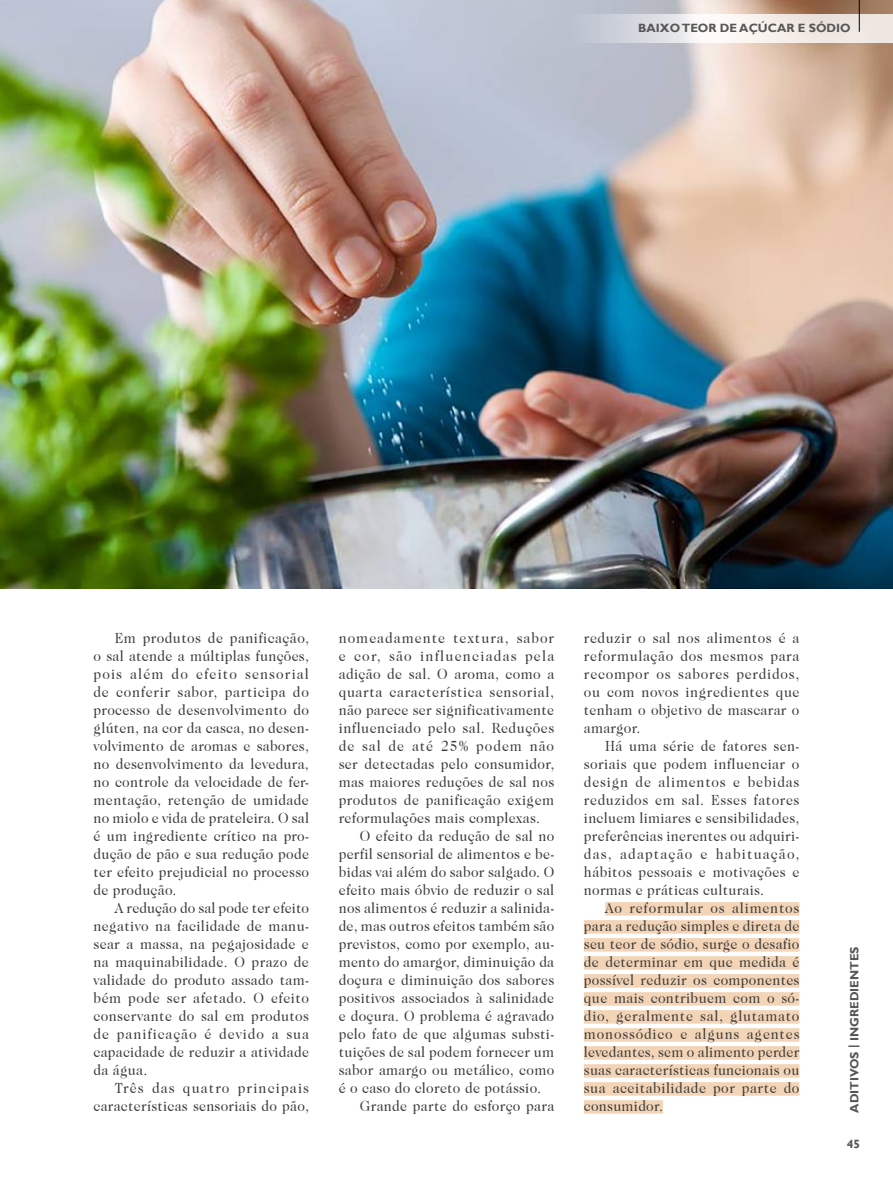
<style>
.page{position:relative;width:893px;height:1191px;background:#fff}
.page>*{position:absolute;margin:0;border:0;box-sizing:border-box;transform-origin:0 0}
.t1{font:15px/18px "Caslon 224 IT Cby BT";letter-spacing:.02em;color:#3c3c3b;text-align:justify;scale:.93 1}
.t2{font:15px "Caslon 224 IT Cby BT";letter-spacing:.07em;color:#3c3c3b;scale:.93 1}
.t3{font:15px "Caslon 224 IT Cby BT";letter-spacing:.045em;color:#3c3c3b;scale:.93 1}
.t4{font:15px "Caslon 224 IT Cby BT";letter-spacing:.09em;color:#3c3c3b;scale:.93 1}
.t5{font:700 12px "Gill Sans";color:#575756}
.s1{font-style:inherit}
</style>
<div class="page">
<img style="left:0;top:0;width:893px;height:589px">
<div style="left:605px;top:902px;width:194px;height:13px;background:#f3d4b6"></div>
<div style="left:584px;top:920px;width:215px;height:13px;background:#f3d4b6"></div>
<div style="left:584px;top:938px;width:215px;height:13px;background:#f3d4b6"></div>
<div style="left:584px;top:956px;width:215px;height:13px;background:#f3d4b6"></div>
<div style="left:584px;top:974px;width:215px;height:13px;background:#f3d4b6"></div>
<div style="left:584px;top:992px;width:215px;height:13px;background:#f3d4b6"></div>
<div style="left:584px;top:1010px;width:215px;height:13px;background:#f3d4b6"></div>
<div style="left:584px;top:1028px;width:215px;height:13px;background:#f3d4b6"></div>
<div style="left:584px;top:1046px;width:215px;height:13px;background:#f3d4b6"></div>
<div style="left:584px;top:1064px;width:215px;height:13px;background:#f3d4b6"></div>
<div style="left:584px;top:1082px;width:215px;height:13px;background:#f3d4b6"></div>
<div style="left:584px;top:1100px;width:79px;height:13px;background:#f3d4b6"></div>
<svg style="left:500px;top:14px;width:393px;height:28px"></svg>
<hr style="left:859px;top:0;width:1px;height:32px;background:#000">
<p class="t5" style="left:638px;top:21px;width:214px">BAIXO TEOR DE AÇÚCAR E SÓDIO</p>
<p class="t1" style="left:94px;top:629px;width:233px;text-indent:21px">Em produtos de panificação, o sal atende a múltiplas funções, pois além do efeito sensorial de conferir sabor, participa do processo de desenvolvimento do glúten, na cor da casca, no desen&shy;volvimento de aromas e sabores, no desenvolvimento da levedura, no controle da velocidade de fer&shy;mentação, retenção de umidade no miolo e vida de prateleira. O sal é um ingrediente crítico na pro&shy;dução de pão e sua redução pode ter efeito prejudicial no processo de produção.</p>
<p class="t1" style="left:94px;top:899px;width:233px;text-indent:21px">A redução do sal pode ter efeito negativo na facilidade de manu&shy;sear a massa, na pegajosidade e na maquinabilidade. O prazo de validade do produto assado tam&shy;bém pode ser afetado. O efeito conservante do sal em produtos de panificação é devido a sua capacidade de reduzir a atividade da água.</p>
<p class="t1" style="left:94px;top:1079px;width:233px;text-align:right">Três das quatro principais características sensoriais do pão,</p>
<p class="t2" style="left:339px;top:629px;width:233px">nomeadamente textura, sabor</p>
<p class="t4" style="left:339px;top:647px;width:233px">e cor, são influenciadas pela</p>
<p class="t1" style="left:339px;top:665px;width:233px">adição de sal. O aroma, como a</p>
<p class="t3" style="left:339px;top:683px;width:233px">quarta caracte rística sensorial,</p>
<p class="t1" style="left:339px;top:701px;width:233px">não parece ser significativamente</p>
<p class="t1" style="left:339px;top:719px;width:233px">influenciado pelo sal. Reduções</p>
<p class="t2" style="left:339px;top:737px;width:233px">de sal de até 25% podem não</p>
<p class="t1" style="left:339px;top:755px;width:233px">ser detectadas pelo consumidor,</p>
<p class="t1" style="left:339px;top:773px;width:233px">mas maiores reduções de sal nos</p>
<p class="t1" style="left:339px;top:791px;width:233px">produtos de panificação exigem</p>
<p class="t1" style="left:339px;top:809px;width:218px">reformulações mais complexas.</p>
<p class="t1" style="left:360px;top:827px;width:210px">O efeito da redução de sal no</p>
<p class="t1" style="left:339px;top:845px;width:233px">perfil sensorial de alimentos e be-</p>
<p class="t1" style="left:339px;top:863px;width:233px">bidas vai além do sabor salgado. O</p>
<p class="t1" style="left:339px;top:881px;width:233px">efeito mais óbvio de reduzir o sal</p>
<p class="t1" style="left:339px;top:899px;width:233px">nos alimentos é reduzir a salinida-</p>
<p class="t1" style="left:339px;top:917px;width:233px">de, mas outros efeitos também são</p>
<p class="t1" style="left:339px;top:935px;width:233px">previstos, como por exemplo, au-</p>
<p class="t1" style="left:339px;top:953px;width:233px">mento do amargor, diminuição da</p>
<p class="t1" style="left:339px;top:971px;width:233px">doçura e diminuição dos sabores</p>
<p class="t1" style="left:339px;top:989px;width:233px">positivos associados à salinidade</p>
<p class="t1" style="left:339px;top:1007px;width:233px">e doçura. O problema é agravado</p>
<p class="t1" style="left:339px;top:1025px;width:233px">pelo fato de que algumas substi-</p>
<p class="t1" style="left:339px;top:1043px;width:233px">tuições de sal podem fornecer um</p>
<p class="t1" style="left:339px;top:1061px;width:233px">sabor amargo ou metálico, como</p>
<p class="t1" style="left:339px;top:1079px;width:219px">é o caso do cloreto de potássio.</p>
<p class="t1" style="left:360px;top:1097px;width:210px">Grande parte do esforço para</p>
<p class="t1" style="left:584px;top:629px;width:233px">reduzir o sal nos alimentos é a reformulação dos mesmos para recompor os sabores perdidos, ou com novos ingredientes que tenham o objetivo de mascarar o amargor.</p>
<p class="t1" style="left:584px;top:737px;width:233px;text-indent:21px">Há uma série de fatores sen&shy;soriais que podem influenciar o design de alimentos e bebidas reduzidos em sal. Esses fatores incluem limiares e sensibilidades, preferências inerentes ou adquiri&shy;das, adaptação e habituação, hábitos pessoais e motivações e normas e práticas culturais.</p>
<p class="t1" style="left:584px;top:899px;width:233px;text-indent:21px">Ao reformular os alimentos para a redução simples e direta de seu teor de sódio, surge o desafio de determinar em que medida é possível reduzir os componentes que mais contribuem com o só&shy;dio, geralmente sal, glutamato monossódico e alguns agentes levedantes, sem o alimento perder suas características funcionais ou sua aceitabilidade por parte do consumidor.</p>
<p class="t5" style="left:847px;top:1112px;width:167px;rotate:-90deg">ADITIVOS <span class="s1">|</span> INGREDIENTES</p>
<p class="t5" style="left:847px;top:1136px;width:15px">45</p>
</div>
